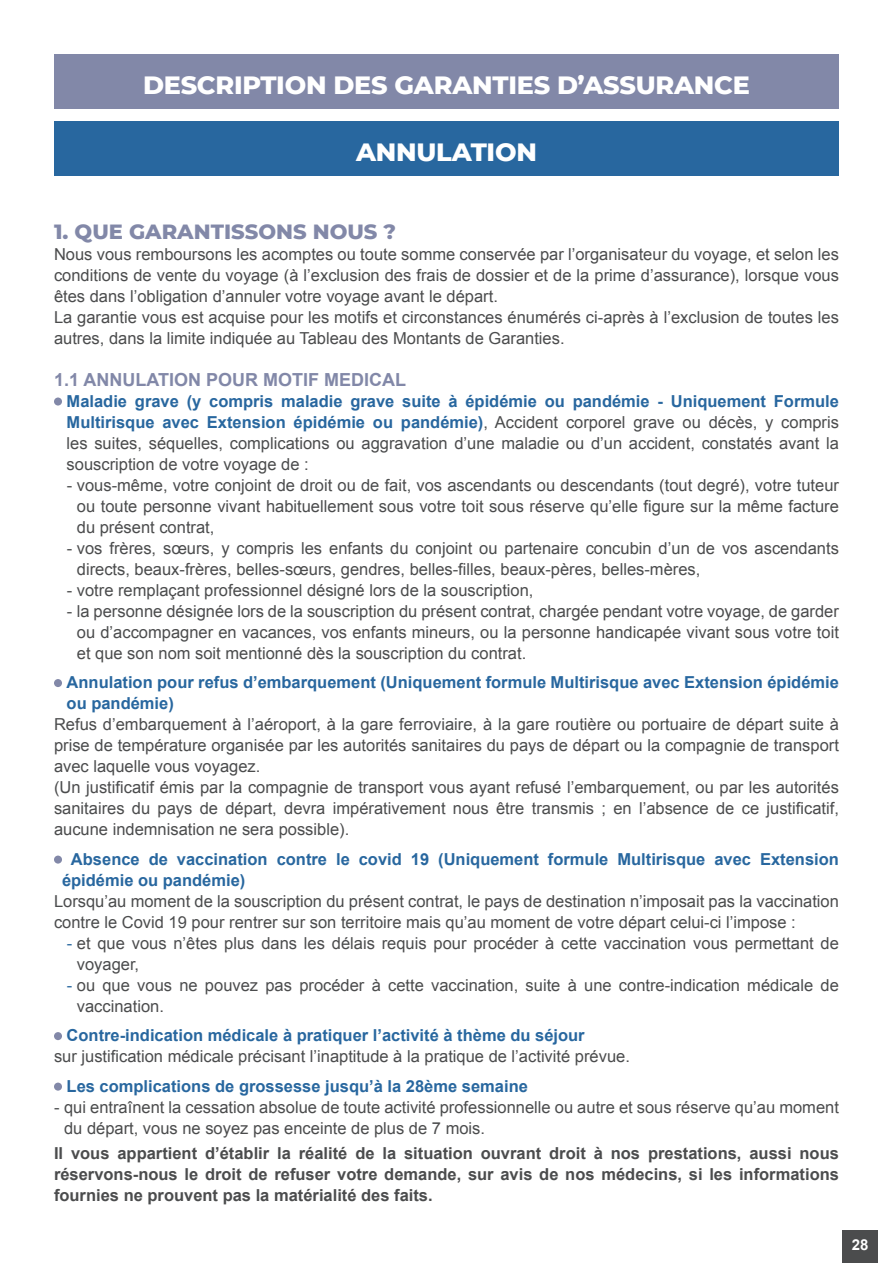
<style>
.page{position:relative;width:893px;height:1263px;background:#fff}
.page>*{position:absolute;margin:0;border:0;box-sizing:border-box;transform-origin:0 0}
.t1{font:800 25.5px "Montserrat";letter-spacing:-.01em;color:#fff}
.t2{font:800 21px "Montserrat";color:#8288a8}
.t3{font:700 18px "Arial";color:#8288a8}
.t4{font:16.5px/21px "Arial";color:#4b4c4d;text-align:justify}
.t5{font:700 16.5px/21px "Arial";color:#28679f}
.t6{font:700 16.5px/21px "Arial";color:#4b4c4d;text-align:justify}
.t7{font:700 15px "Arial";color:#fff}
.s1{font-weight:700;color:#28679f}
.s2{color:#28679f}
</style>
<div class="page">
<div style="left:842px;top:1230px;width:36px;height:33px;background:#4b4c4d"></div>
<div style="left:54px;top:54px;width:785px;height:54px;background:#8288a8"></div>
<div style="left:54px;top:121px;width:785px;height:55px;background:#28679f"></div>
<div style="left:54px;top:397px;width:8px;height:8px;background:#8288a8;border-radius:50%"></div>
<div style="left:54px;top:679px;width:8px;height:8px;background:#8288a8;border-radius:50%"></div>
<div style="left:54px;top:855px;width:8px;height:8px;background:#8288a8;border-radius:50%"></div>
<div style="left:54px;top:1032px;width:8px;height:8px;background:#8288a8;border-radius:50%"></div>
<div style="left:54px;top:1082px;width:8px;height:9px;background:#8288a8;border-radius:50%"></div>
<p class="t1" style="left:143px;top:66px;width:608px">DESCRIPTION DES GARANTIES D’ASSURANCE</p>
<p class="t1" style="left:356px;top:133px;width:182px">ANNULATION</p>
<p class="t2" style="left:54px;top:216px;width:344px">1. QUE GARANTISSONS NOUS ?</p>
<p class="t4" style="left:54px;top:244px;width:786px">Nous vous remboursons les acomptes ou toute somme conservée par l’organisateur du voyage, et selon les conditions de vente du voyage (à l’exclusion des frais de dossier et de la prime d’assurance), lorsque vous êtes dans l’obligation d’annuler votre voyage avant le départ.</p>
<p class="t4" style="left:54px;top:307px;width:786px">La garantie vous est acquise pour les motifs et circonstances énumérés ci-après à l’exclusion de toutes les autres, dans la limite indiquée au Tableau des Montants de Garanties.</p>
<p class="t3" style="left:54px;top:367px;width:354px">1.1 ANNULATION POUR MOTIF MEDICAL</p>
<p class="t4" style="left:67px;top:390px;width:774px"><span class="s1">Maladie grave (y compris maladie grave suite à épidémie ou pandémie - Uniquement Formule Multirisque avec Extension épidémie ou pandémie)</span>, Accident corporel grave ou décès, y compris les suites, séquelles, complications ou aggravation d’une maladie ou d’un accident, constatés avant la souscription de votre voyage de :</p>
<p class="t4" style="left:77px;top:474px;width:764px;text-indent:-10px">- vous-même, votre conjoint de droit ou de fait, vos ascendants ou descendants (tout degré), votre tuteur ou toute personne vivant habituellement sous votre toit sous réserve qu’elle figure sur la même facture du présent contrat,</p>
<p class="t4" style="left:77px;top:537px;width:764px;text-indent:-10px">- vos frères, sœurs, y compris les enfants du conjoint ou partenaire concubin d’un de vos ascendants directs, beaux-frères, belles-sœurs, gendres, belles-filles, beaux-pères, belles-mères,</p>
<p class="t4" style="left:67px;top:579px;width:468px">- votre remplaçant professionnel désigné lors de la souscription,</p>
<p class="t4" style="left:77px;top:600px;width:764px;text-indent:-10px">- la personne désignée lors de la souscription du présent contrat, chargée pendant votre voyage, de garder ou d’accompagner en vacances, vos enfants mineurs, ou la personne handicapée vivant sous votre toit et que son nom soit mentionné dès la souscription du contrat.</p>
<p class="t5" style="left:67px;top:672px;width:774px">Annulation pour refus d’embarquement (Uniquement formule Multirisque avec Extension épidémie ou pandémie)</p>
<p class="t4" style="left:54px;top:714px;width:786px">Refus d’embarquement à l’aéroport, à la gare ferroviaire, à la gare routière ou portuaire de départ suite à prise de température organisée par les autorités sanitaires du pays de départ ou la compagnie de transport avec laquelle vous voyagez.</p>
<p class="t4" style="left:54px;top:777px;width:786px">(Un justificatif émis par la compagnie de transport vous ayant refusé l’embarquement, ou par les autorités sanitaires du pays de départ, devra impérativement nous être transmis ; en l’absence de ce justificatif, aucune indemnisation ne sera possible).</p>
<p class="t5" style="left:62px;top:848px;width:778px;text-indent:9px">Absence de vaccination contre le covid 19 (Uniquement formule Multirisque avec Extension épidémie ou pandémie)</p>
<p class="t4" style="left:54px;top:890px;width:786px">Lorsqu’au moment de la souscription du présent contrat, le pays de destination n’imposait pas la vaccination contre le Covid 19 pour rentrer sur son territoire mais qu’au moment de votre départ celui-ci l’impose :</p>
<p class="t4" style="left:77px;top:932px;width:764px;text-indent:-10px"><span class="s2">-</span> et que vous n’êtes plus dans les délais requis pour procéder à cette vaccination vous permettant de voyager,</p>
<p class="t4" style="left:77px;top:974px;width:764px;text-indent:-10px"><span class="s2">-</span> ou que vous ne pouvez pas procéder à cette vaccination, suite à une contre-indication médicale de vaccination.</p>
<p class="t5" style="left:67px;top:1025px;width:520px">Contre-indication médicale à pratiquer l’activité à thème du séjour</p>
<p class="t4" style="left:54px;top:1046px;width:577px">sur justification médicale précisant l’inaptitude à la pratique de l’activité prévue.</p>
<p class="t5" style="left:67px;top:1075px;width:463px">Les complications de grossesse jusqu’à la 28ème semaine</p>
<p class="t4" style="left:64px;top:1096px;width:776px;text-indent:-10px">- qui entraînent la cessation absolue de toute activité professionnelle ou autre et sous réserve qu’au moment du départ, vous ne soyez pas enceinte de plus de 7 mois.</p>
<p class="t6" style="left:54px;top:1143px;width:786px">Il vous appartient d’établir la réalité de la situation ouvrant droit à nos prestations, aussi nous réservons-nous le droit de refuser votre demande, sur avis de nos médecins, si les informations fournies ne prouvent pas la matérialité des faits.</p>
<p class="t7" style="left:852px;top:1234px;width:18px">28</p>
</div>
